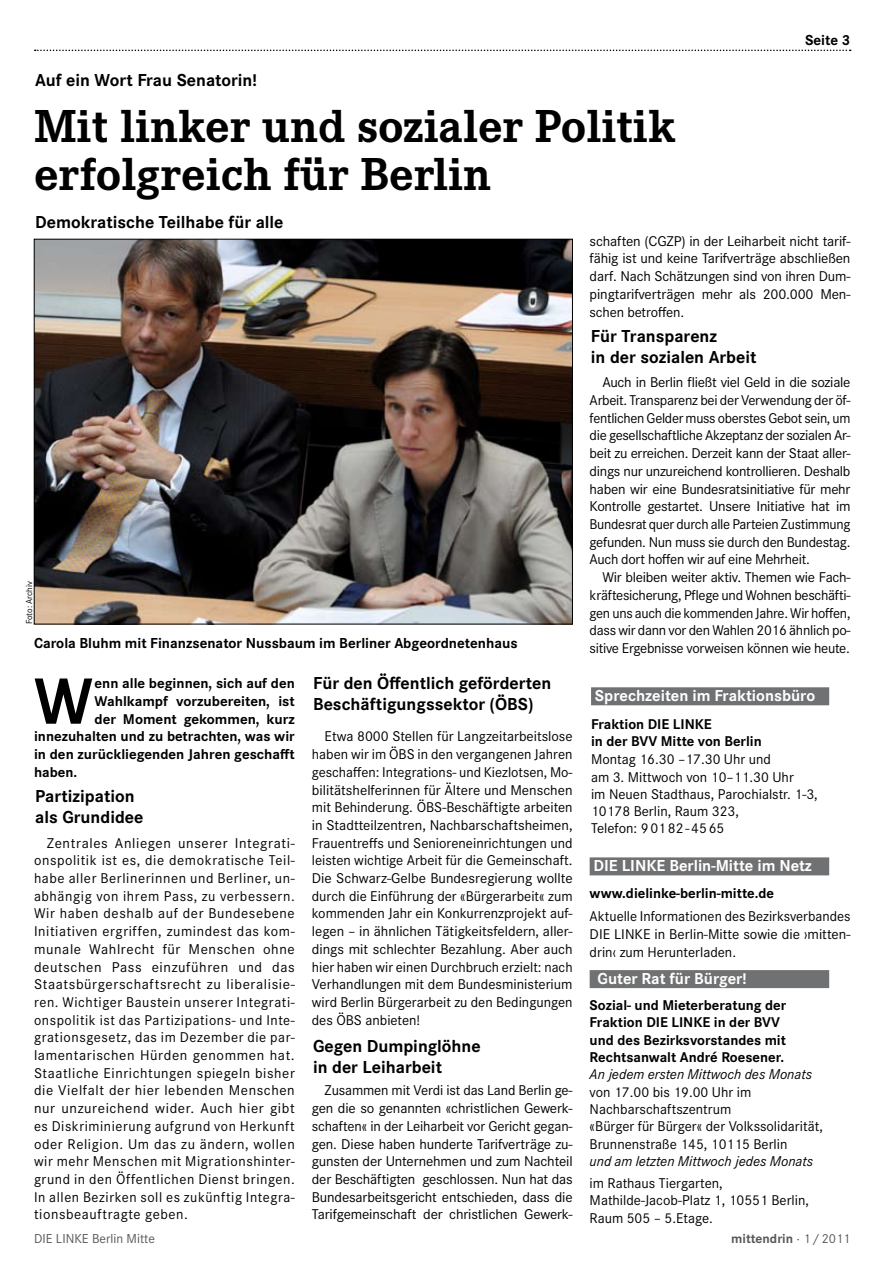
<style>
.page{position:relative;width:893px;height:1263px;background:#fff}
.page>*{position:absolute;margin:0;border:0;box-sizing:border-box;transform-origin:0 0}
.t1{font:700 67.8px "Corporate S";color:#000}
.t2{font:700 48px/48px "Corporate E";color:#000}
.t3{font:700 18px/21px "Corporate S";color:#000}
.t4{font:700 16.5px "Corporate S";color:#fff}
.t5{font:700 15px "Corporate S";color:#000}
.t6{font:14.7px/17.7px "Corporate S";color:#000;text-align:justify}
.t7{font:700 14.7px/17.2px "Corporate S";color:#000}
.t8{font:italic 14.7px "Corporate S";color:#000}
.t9{font:13.5px "Corporate S";color:#58585a}
.t10{font:700 13.5px "Corporate S";color:#58585a}
.t11{font:9px "Corporate S";color:#000}
.s1{font-weight:400}
</style>
<div class="page">
<svg style="left:35px;top:50px;width:816px;height:1px"></svg>
<div style="left:590px;top:970px;width:239px;height:18px;background:#707173"></div>
<div style="left:590px;top:857px;width:239px;height:18px;background:#707173"></div>
<img style="left:36px;top:241px;width:535px;height:381px">
<div style="left:591px;top:687px;width:238px;height:18px;background:#707173"></div>
<p class="t3" style="left:35px;top:70px;width:223px">Auf ein Wort Frau Senatorin!</p>
<h2 class="t2" style="left:34px;top:103px;width:643px">Mit linker und sozialer Politik erfolgreich für Berlin</h2>
<p class="t3" style="left:35px;top:212px;width:250px">Demokratische Teilhabe für alle</p>
<p class="t5" style="left:805px;top:32px;width:47px">Seite 3</p>
<p class="t11" style="left:24px;top:624px;width:45px;rotate:-90deg">Foto: Archiv</p>
<p class="t5" style="left:34px;top:635px;width:485px">Carola Bluhm mit Finanzsenator Nussbaum im Berliner Abgeordnetenhaus</p>
<h1 class="t1" style="left:34px;top:662px;width:60px">W</h1>
<p class="t7" style="left:95px;top:675px;width:202px">enn alle beginnen, sich auf den</p>
<p class="t7" style="left:95px;top:693px;width:202px">Wahlkampf vorzubereiten, ist</p>
<p class="t7" style="left:95px;top:711px;width:202px">der Moment gekommen, kurz</p>
<p class="t7" style="left:34px;top:728px;width:262px">innezuhalten und zu betrachten, was wir</p>
<p class="t7" style="left:34px;top:746px;width:262px">in den zurückliegenden Jahren geschafft</p>
<p class="t7" style="left:34px;top:764px;width:45px">haben.</p>
<p class="t3" style="left:35px;top:786px;width:110px">Partizipation als Grundidee</p>
<p class="t6" style="left:34px;top:834px;width:262px;text-indent:13px">Zentrales Anliegen unserer Integrati&shy;onspolitik ist es, die demokratische Teil&shy;habe aller Berlinerinnen und Berliner, un&shy;abhängig von ihrem Pass, zu verbessern.<br>Wir haben deshalb auf der Bundesebene Initiativen ergriffen, zumindest das kom&shy;munale Wahlrecht für Menschen ohne deutschen Pass einzuführen und das Staatsbürgerschaftsrecht zu liberalisie&shy;ren. Wichtiger Baustein unserer Integrati&shy;onspolitik ist das Partizipations- und Inte&shy;grationsgesetz, das im Dezember die par&shy;lamentarischen Hürden genommen hat.<br>Staatliche Einrichtungen spiegeln bisher die Vielfalt der hier lebenden Menschen nur unzureichend wider. Auch hier gibt es Diskriminierung aufgrund von Herkunft oder Religion. Um das zu ändern, wollen wir mehr Menschen mit Migrationshinter&shy;grund in den Öffentlichen Dienst bringen.<br>In allen Bezirken soll es zukünftig Integra&shy;tionsbeauftragte geben.</p>
<p class="t3" style="left:313px;top:673px;width:240px">Für den Öffentlich geförderten<br>Beschäftigungssektor (ÖBS)</p>
<p class="t6" style="left:312px;top:728px;width:262px;text-indent:13px">Etwa 8000 Stellen für Langzeitarbeitslose haben wir im ÖBS in den vergangenen Jahren geschaffen: Integrations- und Kiezlotsen, Mo&shy;bilitätshelferinnen für Ältere und Menschen mit Behinderung. ÖBS-Beschäftigte arbeiten in Stadtteilzentren, Nachbarschaftsheimen, Frauentreffs und Senioreneinrichtungen und leisten wichtige Arbeit für die Gemeinschaft.<br>Die Schwarz-Gelbe Bundesregierung wollte durch die Einführung der «Bürgerarbeit« zum kommenden Jahr ein Konkurrenzprojekt auf&shy;legen – in ähnlichen Tätigkeitsfeldern, aller&shy;dings mit schlechter Bezahlung. Aber auch hier haben wir einen Durchbruch erzielt: nach Verhandlungen mit dem Bundesministerium wird Berlin Bürgerarbeit zu den Bedingungen des ÖBS anbieten!</p>
<p class="t3" style="left:313px;top:1036px;width:169px">Gegen Dumpinglöhne in der Leiharbeit</p>
<p class="t6" style="left:312px;top:1082px;width:262px;text-indent:13px">Zusammen mit Verdi ist das Land Berlin ge&shy;gen die so genannten «christlichen Gewerk&shy;schaften« in der Leiharbeit vor Gericht gegan&shy;gen. Diese haben hunderte Tarifverträge zu&shy;gunsten der Unternehmen und zum Nachteil der Beschäftigten geschlossen. Nun hat das Bundesarbeitsgericht entschieden, dass die Tarifgemeinschaft der christlichen Gewerk-</p>
<p class="t6" style="left:590px;top:232px;width:262px">schaften (CGZP) in der Leiharbeit nicht tarif&shy;fähig ist und keine Tarifverträge abschließen darf. Nach Schätzungen sind von ihren Dum&shy;pingtarifverträgen mehr als 200.000 Men&shy;schen betroffen.</p>
<p class="t3" style="left:591px;top:326px;width:167px">Für Transparenz<br>in der sozialen Arbeit</p>
<p class="t6" style="left:590px;top:374px;width:262px;text-indent:13px">Auch in Berlin fließt viel Geld in die soziale Arbeit. Transparenz bei der Verwendung der öf&shy;fentlichen Gelder muss oberstes Gebot sein, um die gesellschaftliche Akzeptanz der sozialen Ar&shy;beit zu erreichen. Derzeit kann der Staat aller&shy;dings nur unzureichend kontrollieren. Deshalb haben wir eine Bundesratsinitiative für mehr Kontrolle gestartet. Unsere Initiative hat im Bundesrat quer durch alle Parteien Zustimmung gefunden. Nun muss sie durch den Bundestag.<br>Auch dort hoffen wir auf eine Mehrheit.</p>
<p class="t6" style="left:590px;top:568px;width:262px;text-indent:13px">Wir bleiben weiter aktiv. Themen wie Fach&shy;kräftesicherung, Pflege und Wohnen beschäfti&shy;gen uns auch die kommenden Jahre. Wir hoffen, dass wir dann vor den Wahlen 2016 ähnlich po&shy;sitive Ergebnisse vorweisen können wie heute.</p>
<p class="t4" style="left:595px;top:686px;width:222px">Sprechzeiten im Fraktionsbüro</p>
<p class="t7" style="left:591px;top:715px;width:172px">Fraktion DIE LINKE<br>in der BVV Mitte von Berlin</p>
<p class="t6" style="left:591px;top:751px;width:228px;line-height:17.2px;text-align:left">Montag 16.30 –17.30 Uhr und<br>am 3. Mittwoch von 10–11.30 Uhr<br>im Neuen Stadthaus, Parochialstr. 1-3,<br>10178 Berlin, Raum 323,<br>Telefon: 90182-4565</p>
<p class="t4" style="left:594px;top:856px;width:220px">DIE LINKE Berlin-Mitte im Netz</p>
<p class="t7" style="left:590px;top:885px;width:186px">www.dielinke-berlin-mitte.de</p>
<p class="t6" style="left:590px;top:908px;width:262px">Aktuelle Informationen des Bezirksverbandes DIE LINKE in Berlin-Mitte sowie die ›mitten&shy;drin‹ zum Herunterladen.</p>
<p class="t4" style="left:597px;top:969px;width:151px">Guter Rat für Bürger!</p>
<p class="t7" style="left:590px;top:997px;width:198px">Sozial- und Mieterberatung der<br>Fraktion DIE LINKE in der BVV und des Bezirksvorstandes mit<br>Rechtsanwalt André Roesener.</p>
<p class="t8" style="left:590px;top:1066px;width:224px">An jedem ersten Mittwoch des Monats</p>
<p class="t6" style="left:590px;top:1083px;width:235px;text-align:left">von 17.00 bis 19.00 Uhr im<br>Nachbarschaftszentrum<br>«Bürger für Bürger« der Volkssolidarität,<br>Brunnenstraße 145, 10115 Berlin</p>
<p class="t8" style="left:590px;top:1153px;width:225px">und am letzten Mittwoch jedes Monats</p>
<p class="t6" style="left:590px;top:1174px;width:221px;text-align:left">im Rathaus Tiergarten,<br>Mathilde-Jacob-Platz 1, 10551 Berlin,<br>Raum 505 – 5.Etage.</p>
<p class="t9" style="left:34px;top:1231px;width:122px">DIE LINKE Berlin Mitte</p>
<p class="t10" style="left:731px;top:1231px;width:121px">mittendrin <span class="s1">· 1/2011</span></p>
</div>
